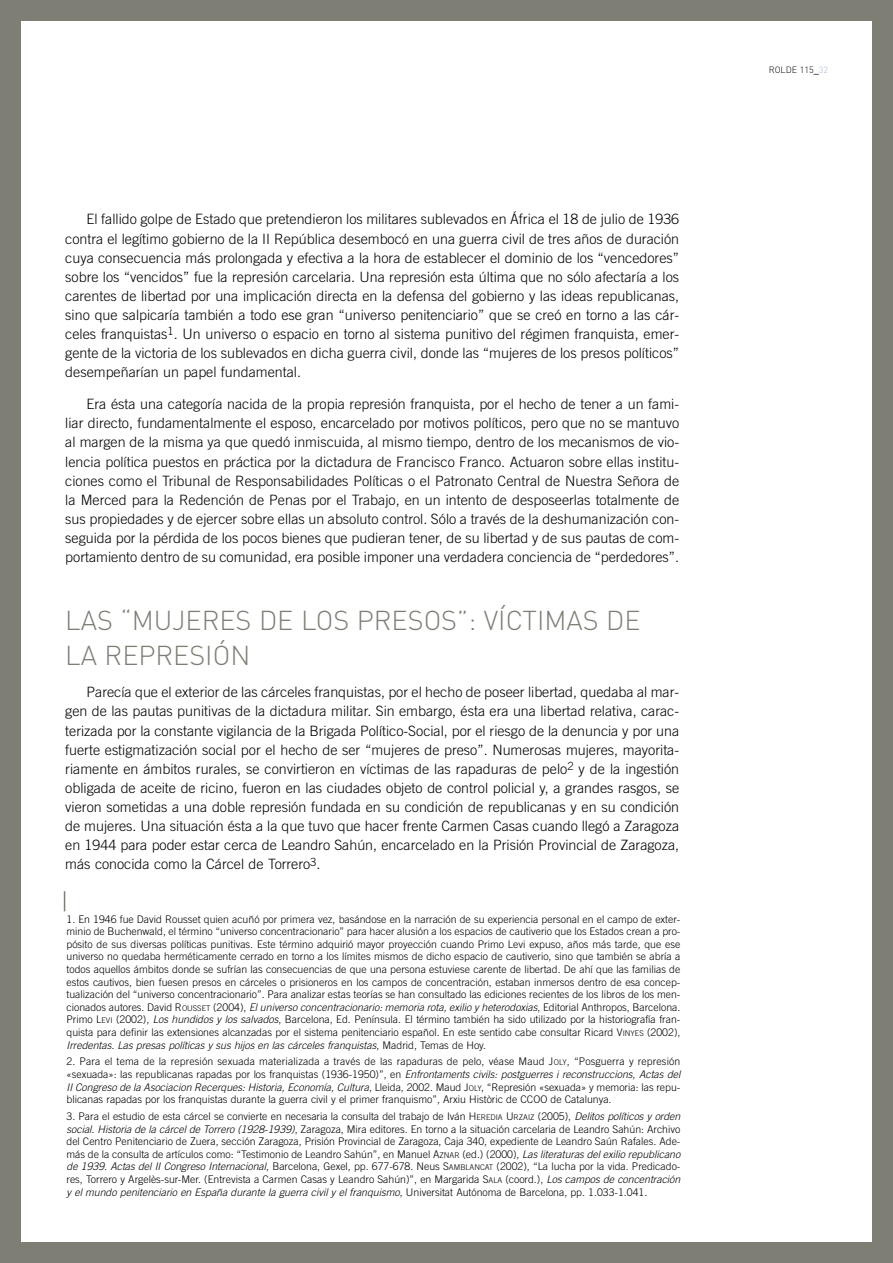
<style>
.page{position:relative;width:893px;height:1263px;background:#fff}
.page>*{position:absolute;margin:0;border:0;box-sizing:border-box;transform-origin:0 0}
.t1{font:300 27px/35.1px "DIN";color:#7f7e75}
.t2{font:300 14.25px/19px "Trade Gothic";color:#000;text-align:justify}
.t3{font:300 10.5px/12.6px "Trade Gothic";color:#000;text-align:justify}
.t4{font:300 9px "DIN";color:#000}
.s1{font-size:7.8px}
.s2{font-style:italic}
.s3{font-weight:500}
.s4{color:#a6b4d0}
</style>
<div class="page">
<div style="left:0;top:0;width:892px;height:1263px;background:#7f7e75"></div>
<div style="left:21px;top:21px;width:851px;height:1221px;background:#fff"></div>
<svg style="left:64px;top:891px;width:1px;height:20px"></svg>
<p class="t2" style="left:65px;top:211px;width:615px;text-indent:21px">El fallido golpe de Estado que pretendieron los militares sublevados en África el 18 de julio de 1936 contra el legítimo gobierno de la II República desembocó en una guerra civil de tres años de duración cuya consecuencia más prolongada y efectiva a la hora de establecer el dominio de los “vencedores” sobre los “vencidos” fue la represión carcelaria. Una represión esta última que no sólo afectaría a los carentes de libertad por una implicación directa en la defensa del gobierno y las ideas republicanas, sino que salpicaría también a todo ese gran “universo penitenciario” que se creó en torno a las cár&shy;celes franquistas<sup>1</sup>. Un universo o espacio en torno al sistema punitivo del régimen franquista, emer&shy;gente de la victoria de los sublevados en dicha guerra civil, donde las “mujeres de los presos políticos” desempeñarían un papel fundamental.</p>
<p class="t2" style="left:65px;top:396px;width:615px;text-indent:21px">Era ésta una categoría nacida de la propia represión franquista, por el hecho de tener a un fami&shy;liar directo, fundamentalmente el esposo, encarcelado por motivos políticos, pero que no se mantuvo al margen de la misma ya que quedó inmiscuida, al mismo tiempo, dentro de los mecanismos de vio&shy;lencia política puestos en práctica por la dictadura de Francisco Franco. Actuaron sobre ellas institu&shy;ciones como el Tribunal de Responsabilidades Políticas o el Patronato Central de Nuestra Señora de la Merced para la Redención de Penas por el Trabajo, en un intento de desposeerlas totalmente de sus propiedades y de ejercer sobre ellas un absoluto control. Sólo a través de la deshumanización con&shy;seguida por la pérdida de los pocos bienes que pudieran tener, de su libertad y de sus pautas de com&shy;portamiento dentro de su comunidad, era posible imponer una verdadera conciencia de “perdedores”.</p>
<h1 class="t1" style="left:65px;top:607px;width:577px">LAS “MUJERES DE LOS PRESOS”: VÍCTIMAS DE<br>LA REPRESIÓN</h1>
<p class="t2" style="left:65px;top:684px;width:615px;text-indent:21px">Parecía que el exterior de las cárceles franquistas, por el hecho de poseer libertad, quedaba al mar&shy;gen de las pautas punitivas de la dictadura militar. Sin embargo, ésta era una libertad relativa, carac&shy;terizada por la constante vigilancia de la Brigada Político-Social, por el riesgo de la denuncia y por una fuerte estigmatización social por el hecho de ser “mujeres de preso”. Numerosas mujeres, mayorita&shy;riamente en ámbitos rurales, se convirtieron en víctimas de las rapaduras de pelo<sup>2</sup> y de la ingestión obligada de aceite de ricino, fueron en las ciudades objeto de control policial y, a grandes rasgos, se vieron sometidas a una doble represión fundada en su condición de republicanas y en su condición de mujeres. Una situación ésta a la que tuvo que hacer frente Carmen Casas cuando llegó a Zaragoza en 1944 para poder estar cerca de Leandro Sahún, encarcelado en la Prisión Provincial de Zaragoza, más conocida como la Cárcel de Torrero<sup>3</sup>.</p>
<p class="t3" style="left:67px;top:913px;width:615px">1. En 1946 fue David Rousset quien acuñó por primera vez, basándose en la narración de su experiencia personal en el campo de exter&shy;minio de Buchenwald, el término “universo concentracionario” para hacer alusión a los espacios de cautiverio que los Estados crean a pro&shy;pósito de sus diversas políticas punitivas. Este término adquirió mayor proyección cuando Primo Levi expuso, años más tarde, que ese universo no quedaba herméticamente cerrado en torno a los límites mismos de dicho espacio de cautiverio, sino que también se abría a todos aquellos ámbitos donde se sufrían las consecuencias de que una persona estuviese carente de libertad. De ahí que las familias de estos cautivos, bien fuesen presos en cárceles o prisioneros en los campos de concentración, estaban inmersos dentro de esa concep&shy;tualización del “universo concentracionario”. Para analizar estas teorías se han consultado las ediciones recientes de los libros de los men&shy;cionados autores. David R<span class="s1">OUSSET</span> (2004), <span class="s2">El universo concentracionario: memoria rota, exilio y heterodoxias</span>, Editorial Anthropos, Barcelona.<br>Primo L<span class="s1">EVI</span> (2002), <span class="s2">Los hundidos y los salvados</span>, Barcelona, Ed. Península. El término también ha sido utilizado por la historiografía fran&shy;quista para definir las extensiones alcanzadas por el sistema penitenciario español. En este sentido cabe consultar Ricard V<span class="s1">INYES</span> (2002), <span class="s2">Irredentas. Las presas políticas y sus hijos en las cárceles franquistas</span>, Madrid, Temas de Hoy.</p>
<p class="t3" style="left:67px;top:1056px;width:615px">2. Para el tema de la represión sexuada materializada a través de las rapaduras de pelo, véase Maud J<span class="s1">OLY</span>, “Posguerra y represión «sexuada»: las republicanas rapadas por los franquistas (1936-1950)”, en <span class="s2">Enfrontaments civils: postguerres i reconstruccions, Actas del II Congreso de la Asociacion Recerques: Historia, Economía, Cultura</span>, Lleida, 2002. Maud J<span class="s1">OLY</span>, “Represión «sexuada» y memoria: las repu&shy;blicanas rapadas por los franquistas durante la guerra civil y el primer franquismo”, Arxiu Històric de CCOO de Catalunya.</p>
<p class="t3" style="left:67px;top:1111px;width:615px">3. Para el estudio de esta cárcel se convierte en necesaria la consulta del trabajo de Iván H<span class="s1">EREDIA</span> U<span class="s1">RZAIZ</span> (2005), <span class="s2">Delitos políticos y orden social. Historia de la cárcel de Torrero (1928-1939)</span>, Zaragoza, Mira editores. En torno a la situación carcelaria de Leandro Sahún: Archivo del Centro Penitenciario de Zuera, sección Zaragoza, Prisión Provincial de Zaragoza, Caja 340, expediente de Leandro Saún Rafales. Ade&shy;más de la consulta de artículos como: “Testimonio de Leandro Sahún”, en Manuel A<span class="s1">ZNAR</span> (ed.) (2000), <span class="s2">Las literaturas del exilio republicano de 1939. Actas del II Congreso Internacional</span>, Barcelona, Gexel, pp. 677-678. Neus S<span class="s1">AMBLANCAT</span> (2002), “La lucha por la vida. Predicado&shy;res, Torrero y Argelès-sur-Mer. (Entrevista a Carmen Casas y Leandro Sahún)”, en Margarida S<span class="s1">ALA</span> (coord.), <span class="s2">Los campos de concentración y el mundo penitenciario en España durante la guerra civil y el franquismo</span>, Universitat Autónoma de Barcelona, pp. 1.033-1.041.</p>
<p class="t4" style="left:768px;top:66px;width:61px">ROLDE 115<span class="s3">_</span><span class="s4">32</span></p>
</div>
